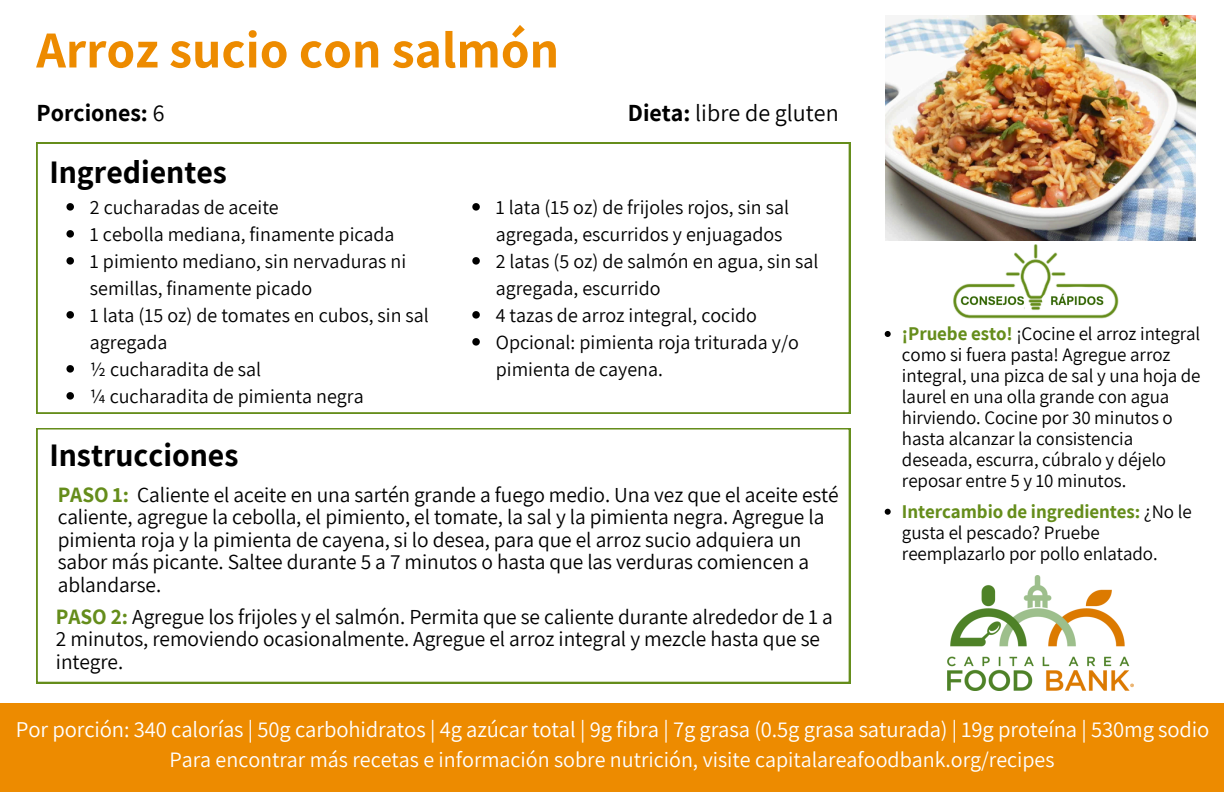
<style>
.page{position:relative;width:1224px;height:792px;background:#fff}
.page>*{position:absolute;margin:0;border:0;box-sizing:border-box;transform-origin:0 0}
.t1{font:700 52px "Assistant";color:#ed8b00}
.t2{font:700 32px "Assistant";color:#000}
.t3{font:24px "Assistant";color:#000}
.t4{font:700 24px "Assistant";color:#000}
.t5{font:22.6px "Assistant";letter-spacing:-.005em;color:#fff}
.t6{font:22px "Assistant";color:#fff}
.t7{font:21.4px/22.4px "Assistant";letter-spacing:-.005em;color:#000}
.t8{font:20px/27px "Assistant";color:#000}
.t9{font:19px/21px "Assistant";letter-spacing:-.005em;color:#000}
.s1{font-weight:400}
.s2{font-weight:700}
.s3{font-weight:700;color:#658d1b}
</style>
<div class="page">
<div style="left:0;top:703px;width:1224px;height:89px;background:#ed8b00"></div>
<img style="left:948px;top:575px;width:186px;height:116px">
<svg style="left:36px;top:428px;width:814px;height:255px"></svg>
<svg style="left:36px;top:142px;width:814px;height:272px"></svg>
<img style="left:885px;top:16px;width:311px;height:224px">
<svg style="left:66px;top:203px;width:8px;height:8px"></svg>
<svg style="left:66px;top:230px;width:8px;height:8px"></svg>
<svg style="left:66px;top:257px;width:8px;height:8px"></svg>
<svg style="left:66px;top:311px;width:8px;height:8px"></svg>
<svg style="left:66px;top:365px;width:8px;height:8px"></svg>
<svg style="left:66px;top:392px;width:8px;height:8px"></svg>
<svg style="left:885px;top:331px;width:6px;height:6px"></svg>
<svg style="left:885px;top:509px;width:6px;height:6px"></svg>
<svg style="left:472px;top:203px;width:8px;height:8px"></svg>
<svg style="left:472px;top:257px;width:8px;height:8px"></svg>
<svg style="left:472px;top:311px;width:8px;height:8px"></svg>
<svg style="left:472px;top:338px;width:8px;height:8px"></svg>
<img style="left:953px;top:245px;width:166px;height:73px">
<p class="t1" style="left:36px;top:14px;width:524px">Arroz sucio con salmón</p>
<p class="t4" style="left:37px;top:97px;width:129px">Porciones: <span class="s1">6</span></p>
<p class="t3" style="left:628px;top:97px;width:212px"><span class="s2">Dieta:</span> libre de gluten</p>
<p class="t2" style="left:49px;top:150px;width:179px">Ingredientes</p>
<p class="t8" style="left:90px;top:193px;width:190px">2 cucharadas de aceite</p>
<p class="t8" style="left:90px;top:220px;width:306px">1 cebolla mediana, finamente picada</p>
<p class="t8" style="left:90px;top:247px;width:318px">1 pimiento mediano, sin nervaduras ni semillas, finamente picado</p>
<h2 class="t8" style="left:90px;top:301px;width:340px">1 lata (15 oz) de tomates en cubos, sin sal agregada</h2>
<h4 class="t8" style="left:90px;top:355px;width:173px">½ cucharadita de sal</h4>
<h4 class="t8" style="left:90px;top:382px;width:275px">¼ cucharadita de pimienta negra</h4>
<p class="t2" style="left:49px;top:433px;width:191px">Instrucciones</p>
<p class="t8" style="left:496px;top:193px;width:295px">1 lata (15 oz) de frijoles rojos, sin sal agregada, escurridos y enjuagados</p>
<p class="t8" style="left:496px;top:247px;width:324px">2 latas (5 oz) de salmón en agua, sin sal agregada, escurrido</p>
<p class="t8" style="left:496px;top:301px;width:263px">4 tazas de arroz integral, cocido</p>
<h3 class="t8" style="left:496px;top:328px;width:305px">Opcional: pimienta roja triturada y/o pimienta de cayena.</h3>
<h3 class="t7" style="left:58px;top:483px;width:783px"><span class="s3">PASO 1:</span> Caliente el aceite en una sartén grande a fuego medio. Una vez que el aceite esté caliente, agregue la cebolla, el pimiento, el tomate, la sal y la pimienta negra. Agregue la pimienta roja y la pimienta de cayena, si lo desea, para que el arroz sucio adquiera un sabor más picante. Saltee durante 5 a 7 minutos o hasta que las verduras comiencen a</h3>
<h2 class="t7" style="left:58px;top:573px;width:105px">ablandarse.</h2>
<h3 class="t7" style="left:56px;top:605px;width:778px"><span class="s3">PASO 2:</span> Agregue los frijoles y el salmón. Permita que se caliente durante alrededor de 1 a<br>2 minutos, removiendo ocasionalmente. Agregue el arroz integral y mezcle hasta que se integre.</h3>
<p class="t9" style="left:902px;top:323px;width:300px"><span class="s3">¡Pruebe esto!</span> ¡Cocine el arroz integral como si fuera pasta! Agregue arroz integral, una pizca de sal y una hoja de laurel en una olla grande con agua hirviendo. Cocine por 30 minutos o hasta alcanzar la consistencia deseada, escurra, cúbralo y déjelo reposar entre 5 y 10 minutos.</p>
<p class="t9" style="left:902px;top:500px;width:291px"><span class="s3">Intercambio de ingredientes:</span> ¿No le gusta el pescado? Pruebe reemplazarlo por pollo enlatado.</p>
<p class="t5" style="left:16px;top:714px;width:1195px">Por porción: 340 calorías | 50g carbohidratos | 4g azúcar total | 9g fibra | 7g grasa (0.5g grasa saturada) | 19g proteína | 530mg sodio</p>
<p class="t6" style="left:169px;top:745px;width:887px">Para encontrar más recetas e información sobre nutrición, visite capitalareafoodbank.org/recipes</p>
</div>
